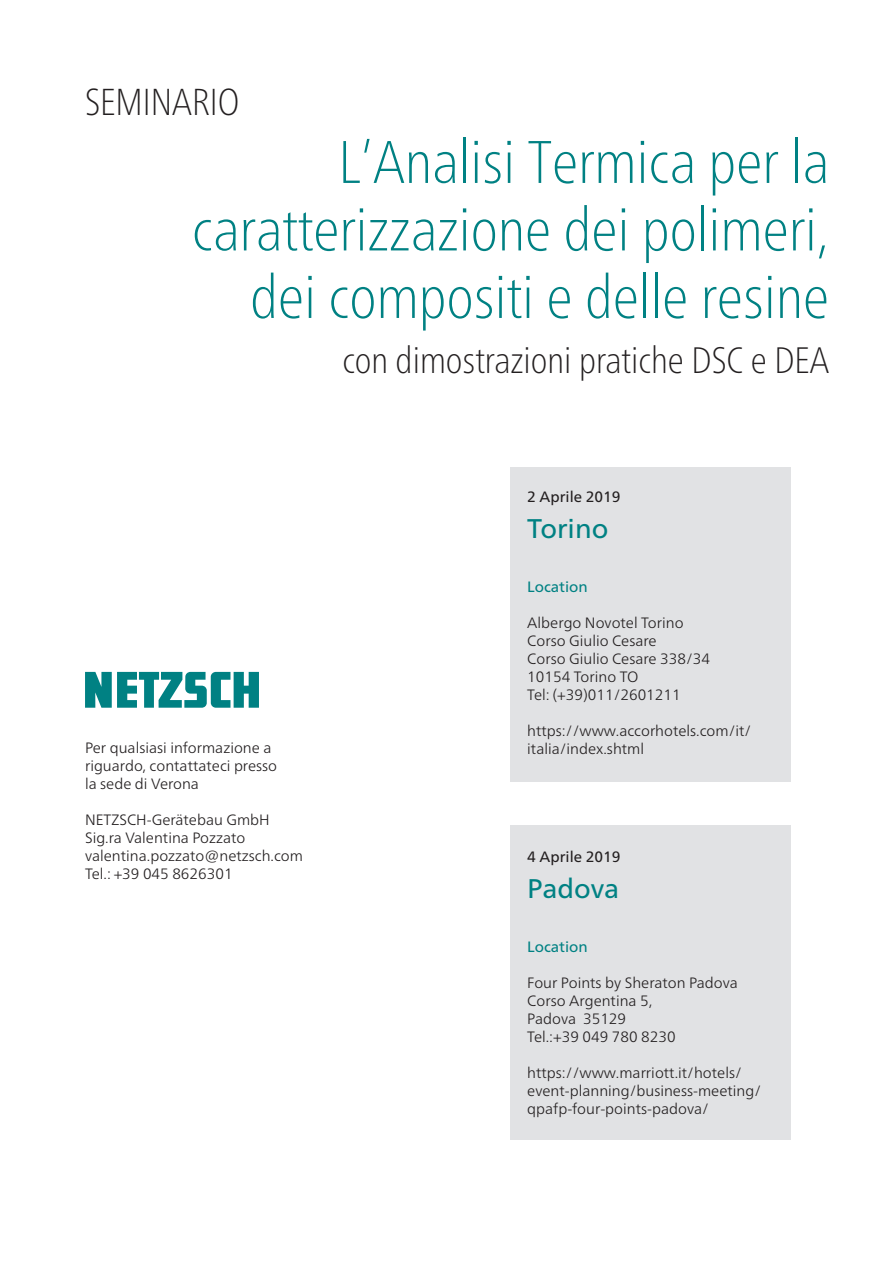
<style>
.page{position:relative;width:893px;height:1263px;background:#fff}
.page>*{position:absolute;margin:0;border:0;box-sizing:border-box;transform-origin:0 0}
.E_Fließtext{font:100 condensed 60px "Frutiger Neue LTW1 G";color:#008183}
.E_Fließtext-2{font:100 condensed 37.5px "Frutiger Neue LTW1 G";color:#231f20}
.E_Fließtext-3{font:100 condensed 36.75px "Frutiger Neue LTW1 G";color:#231f20}
.E_Fließtext-4{font:27px "Frutiger Neue LTW1 G";color:#008183}
.E_Fließtext-5{font:300 15px/18px "Frutiger Neue LTW1 G";color:#231f20}
.E_Fließtext-6{font:15px "Frutiger Neue LTW1 G";color:#231f20}
.E_Fließtext-7{font:15px "Frutiger Neue LTW1 G";color:#008183}
</style>
<div class="page">
<svg style="left:85px;top:672px;width:174px;height:36px"></svg>
<div style="left:510px;top:467px;width:281px;height:314px;background:#e1e2e4"></div>
<div style="left:510px;top:825px;width:281px;height:315px;background:#e1e2e4"></div>
<p class="E_Fließtext-2" style="left:85px;top:75px;width:156px">SEMINARIO</p>
<p class="E_Fließtext" style="left:338px;top:118px;width:492px">L’Analisi Termica per la</p>
<p class="E_Fließtext" style="left:192px;top:186px;width:639px">caratterizzazione dei polimeri,</p>
<p class="E_Fließtext" style="left:250px;top:253px;width:580px">dei compositi e delle resine</p>
<p class="E_Fließtext-3" style="left:342px;top:334px;width:488px">con dimostrazioni pratiche DSC e DEA</p>
<p class="E_Fließtext-5" style="left:85px;top:739px;width:188px">Per qualsiasi informazione a</p>
<p class="E_Fließtext-5" style="left:85px;top:757px;width:194px">riguardo, contattateci presso</p>
<p class="E_Fließtext-5" style="left:85px;top:775px;width:115px">la sede di Verona</p>
<p class="E_Fließtext-5" style="left:85px;top:811px;width:186px">NETZSCH-Gerätebau GmbH</p>
<p class="E_Fließtext-5" style="left:85px;top:829px;width:162px">Sig.ra Valentina Pozzato</p>
<p class="E_Fließtext-5" style="left:85px;top:847px;width:219px">valentina.pozzato@netzsch.com</p>
<p class="E_Fließtext-5" style="left:85px;top:865px;width:149px">Tel.: +39 045 8626301</p>
<p class="E_Fließtext-6" style="left:527px;top:488px;width:95px">2 Aprile 2019</p>
<p class="E_Fließtext-4" style="left:527px;top:513px;width:83px">Torino</p>
<p class="E_Fließtext-7" style="left:527px;top:578px;width:62px">Location</p>
<p class="E_Fließtext-5" style="left:527px;top:614px;width:158px">Albergo Novotel Torino</p>
<p class="E_Fließtext-5" style="left:527px;top:632px;width:131px">Corso Giulio Cesare</p>
<p class="E_Fließtext-5" style="left:527px;top:650px;width:184px">Corso Giulio Cesare 338/34</p>
<p class="E_Fließtext-5" style="left:527px;top:668px;width:113px">10154 Torino TO</p>
<p class="E_Fließtext-5" style="left:527px;top:686px;width:155px">Tel: (+39)011/2601211</p>
<p class="E_Fließtext-5" style="left:527px;top:722px;width:226px">https://www.accorhotels.com/it/ italia/index.shtml</p>
<p class="E_Fließtext-6" style="left:527px;top:848px;width:95px">4 Aprile 2019</p>
<p class="E_Fließtext-4" style="left:527px;top:873px;width:94px">Padova</p>
<p class="E_Fließtext-7" style="left:527px;top:938px;width:62px">Location</p>
<p class="E_Fließtext-5" style="left:527px;top:974px;width:212px">Four Points by Sheraton Padova</p>
<p class="E_Fließtext-5" style="left:527px;top:992px;width:126px">Corso Argentina 5,</p>
<p class="E_Fließtext-5" style="left:527px;top:1010px;width:100px">Padova 35129</p>
<p class="E_Fließtext-5" style="left:527px;top:1028px;width:150px">Tel.:+39 049 780 8230</p>
<p class="E_Fließtext-5" style="left:527px;top:1064px;width:235px">https://www.marriott.it/hotels/ event-planning/business-meeting/ qpafp-four-points-padova/</p>
</div>
